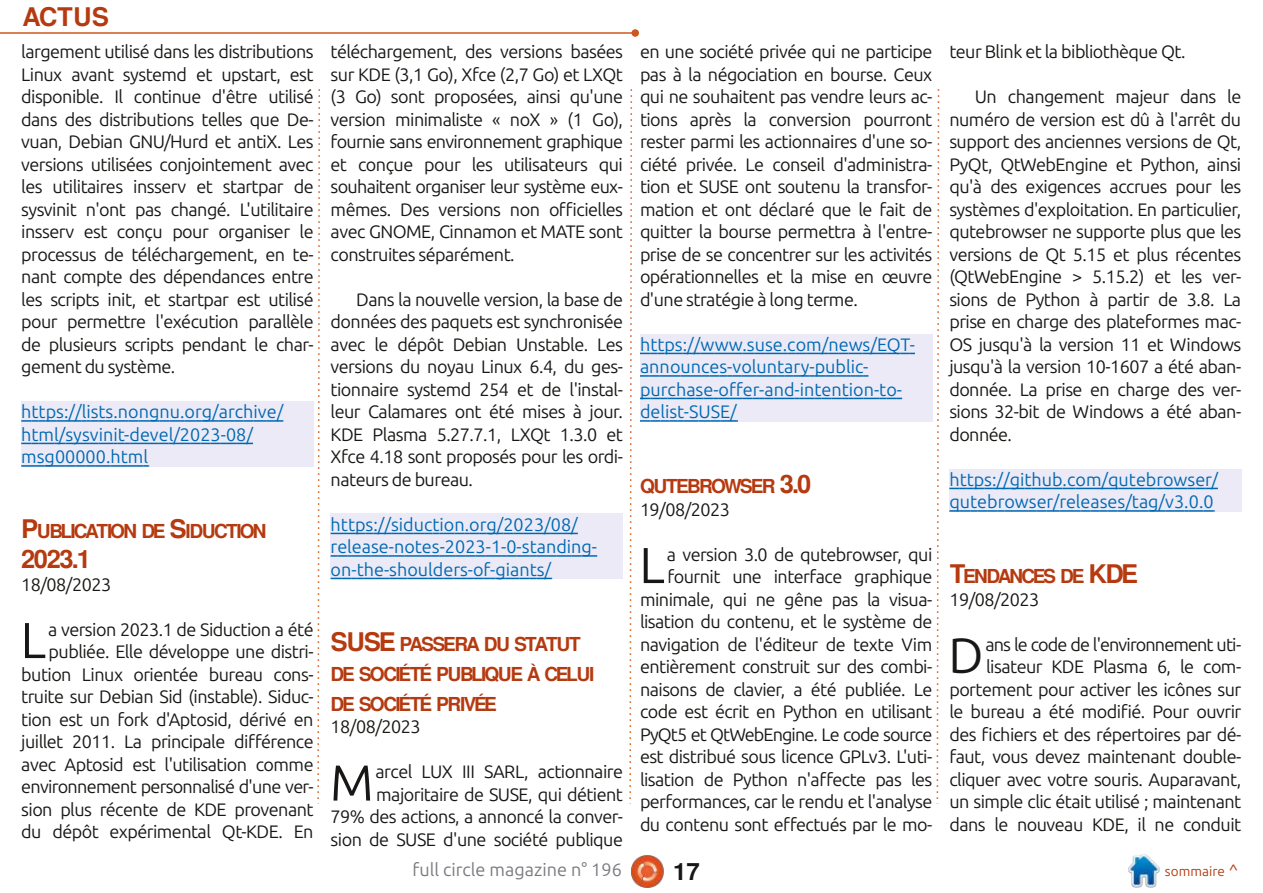
<style>
.page{position:relative;width:1263px;height:893px;background:#fff}
.page>*{position:absolute;margin:0;border:0;box-sizing:border-box;transform-origin:0 0}
.t1{font:50.4px "Ubuntu";color:#181715}
.t2{font:49.8px "Ubuntu";color:#181715}
.t3{font:700 25.5px "Free Sans";letter-spacing:-.045em;color:#b53a10}
.t4{font:700 24px "Free Sans";color:#181715}
.t5{font:700 19.2px/30px "Free Sans";letter-spacing:-.11em;color:#b53a10}
.t6{font:700 19.2px "Free Sans";letter-spacing:-.085em;color:#b53a10}
.t7{font:18px/22.5px "Ubuntu";letter-spacing:-.03em;color:#181715;text-align:justify}
.t8{font:18px/22.5px "Ubuntu";color:#0068b2}
.t9{font:18px "Ubuntu";color:#79797f}
.t10{font:13.5px "Ubuntu";color:#b53a10}
.s1{font-size:25.5px}
.s2{font-size:16.5px}
</style>
<div class="page">
<img style="left:631px;top:855px;width:33px;height:33px">
<img style="left:1128px;top:855px;width:32px;height:32px">
<hr style="left:0;top:32px;width:635px;height:2px;background:#cd581e">
<div style="left:631px;top:29px;width:8px;height:8px;background:#cd581e;border-radius:50%"></div>
<svg style="left:629px;top:89px;width:4px;height:715px"></svg>
<svg style="left:317px;top:89px;width:3px;height:715px"></svg>
<svg style="left:936px;top:89px;width:4px;height:715px"></svg>
<div style="left:21px;top:401px;width:293px;height:65px;background:#ebeaf6"></div>
<div style="left:331px;top:514px;width:292px;height:65px;background:#ebeaf6"></div>
<div style="left:640px;top:334px;width:292px;height:87px;background:#ebeaf6"></div>
<div style="left:949px;top:469px;width:293px;height:42px;background:#ebeaf6"></div>
<svg style="left:21px;top:420px;width:262px;height:2px"></svg>
<svg style="left:21px;top:443px;width:232px;height:1px"></svg>
<svg style="left:21px;top:465px;width:128px;height:2px"></svg>
<svg style="left:331px;top:533px;width:247px;height:1px"></svg>
<svg style="left:331px;top:555px;width:266px;height:2px"></svg>
<svg style="left:331px;top:578px;width:221px;height:1px"></svg>
<svg style="left:640px;top:353px;width:275px;height:1px"></svg>
<svg style="left:640px;top:375px;width:228px;height:2px"></svg>
<svg style="left:640px;top:398px;width:262px;height:1px"></svg>
<svg style="left:640px;top:420px;width:98px;height:2px"></svg>
<svg style="left:949px;top:488px;width:269px;height:1px"></svg>
<svg style="left:949px;top:510px;width:266px;height:2px"></svg>
<h3 class="t3" style="left:23px;top:6px;width:88px">ACTUS</h3>
<p class="t7" style="left:21px;top:40px;width:294px">largement utilisé dans les distributions Linux avant systemd et upstart, est disponible. Il continue d'être utilisé dans des distributions telles que De&shy;vuan, Debian GNU/Hurd et antiX. Les versions utilisées conjointement avec les utilitaires insserv et startpar de sysvinit n'ont pas changé. L'utilitaire insserv est conçu pour organiser le processus de téléchargement, en te&shy;nant compte des dépendances entre les scripts init, et startpar est utilisé pour permettre l'exécution parallèle de plusieurs scripts pendant le char&shy;gement du système.</p>
<p class="t8" style="left:21px;top:400px;width:264px">https://lists.nongnu.org/archive/ html/sysvinit-devel/2023-08/ msg00000.html</p>
<p class="t5" style="left:21px;top:517px;width:247px"><span class="s1">P</span>UBLICATION DE <span class="s1">S</span>IDUCTION</p>
<h3 class="t3" style="left:21px;top:548px;width:71px">2023.1</h3>
<p class="t7" style="left:21px;top:573px;width:91px">18/08/2023</p>
<h1 class="t1" style="left:21px;top:611px;width:27px">L</h1>
<p class="t7" style="left:21px;top:618px;width:294px;text-align:right">a version 2023.1 de Siduction a été publiée. Elle développe une distri&shy;bution Linux orientée bureau cons&shy;truite sur Debian Sid (instable). Siduc&shy;tion est un fork d'Aptosid, dérivé en juillet 2011. La principale différence avec Aptosid est l'utilisation comme environnement personnalisé d'une ver&shy;sion plus récente de KDE provenant du dépôt expérimental Qt-KDE. En</p>
<p class="t7" style="left:331px;top:40px;width:294px">téléchargement, des versions basées sur KDE (3,1 Go), Xfce (2,7 Go) et LXQt (3 Go) sont proposées, ainsi qu'une version minimaliste « noX » (1 Go), fournie sans environnement graphique et conçue pour les utilisateurs qui souhaitent organiser leur système eux&shy;mêmes. Des versions non officielles avec GNOME, Cinnamon et MATE sont construites séparément.</p>
<p class="t7" style="left:331px;top:288px;width:294px;text-indent:26px">Dans la nouvelle version, la base de données des paquets est synchronisée avec le dépôt Debian Unstable. Les versions du noyau Linux 6.4, du ges&shy;tionnaire systemd 254 et de l'instal&shy;leur Calamares ont été mises à jour.<br>KDE Plasma 5.27.7.1, LXQt 1.3.0 et Xfce 4.18 sont proposés pour les ordi&shy;nateurs de bureau.</p>
<p class="t8" style="left:331px;top:513px;width:268px">https://siduction.org/2023/08/ release-notes-2023-1-0-standing&shy;on-the-shoulders-of-giants/</p>
<p class="t5" style="left:331px;top:630px;width:266px"><span class="s1">SUSE</span> PASSERA DU STATUT<br>DE SOCIÉTÉ PUBLIQUE À CELUI<br>DE SOCIÉTÉ PRIVÉE</p>
<p class="t7" style="left:331px;top:715px;width:91px">18/08/2023</p>
<h1 class="t1" style="left:330px;top:754px;width:45px">M</h1>
<p class="t7" style="left:331px;top:760px;width:294px;text-align:right">arcel LUX III SARL, actionnaire majoritaire de SUSE, qui détient<br>79% des actions, a annoncé la conver&shy;sion de SUSE d'une société publique</p>
<p class="t7" style="left:640px;top:40px;width:294px">en une société privée qui ne participe pas à la négociation en bourse. Ceux qui ne souhaitent pas vendre leurs ac&shy;tions après la conversion pourront rester parmi les actionnaires d'une so&shy;ciété privée. Le conseil d'administra&shy;tion et SUSE ont soutenu la transfor&shy;mation et ont déclaré que le fait de quitter la bourse permettra à l'entre&shy;prise de se concentrer sur les activités opérationnelles et la mise en œuvre d'une stratégie à long terme.</p>
<p class="t8" style="left:640px;top:333px;width:276px">https://www.suse.com/news/EQT&shy;announces-voluntary-public&shy;purchase-offer-and-intention-to&shy;delist-SUSE/</p>
<p class="t6" style="left:640px;top:478px;width:173px">QUTEBROWSER <span class="s1">3.0</span></p>
<p class="t7" style="left:640px;top:498px;width:91px">19/08/2023</p>
<h1 class="t1" style="left:639px;top:536px;width:27px">L</h1>
<p class="t7" style="left:640px;top:543px;width:294px;text-align:right">a version 3.0 de qutebrowser, qui fournit une interface graphique minimale, qui ne gêne pas la visua&shy;lisation du contenu, et le système de navigation de l'éditeur de texte Vim entièrement construit sur des combi&shy;naisons de clavier, a été publiée. Le code est écrit en Python en utilisant PyQt5 et QtWebEngine. Le code source est distribué sous licence GPLv3. L'uti&shy;lisation de Python n'affecte pas les performances, car le rendu et l'analyse du contenu sont effectués par le mo-</p>
<p class="t7" style="left:949px;top:40px;width:238px">teur Blink et la bibliothèque Qt.</p>
<p class="t7" style="left:949px;top:85px;width:293px;text-indent:26px">Un changement majeur dans le numéro de version est dû à l'arrêt du support des anciennes versions de Qt, PyQt, QtWebEngine et Python, ainsi qu'à des exigences accrues pour les systèmes d'exploitation. En particulier, qutebrowser ne supporte plus que les versions de Qt 5.15 et plus récentes (QtWebEngine &gt; 5.15.2) et les ver&shy;sions de Python à partir de 3.8. La prise en charge des plateformes mac-OS jusqu'à la version 11 et Windows jusqu'à la version 10-1607 a été aban&shy;donnée. La prise en charge des ver&shy;sions 32-bit de Windows a été aban&shy;donnée.</p>
<p class="t8" style="left:949px;top:468px;width:270px">https://github.com/qutebrowser/ qutebrowser/releases/tag/v3.0.0</p>
<p class="t5" style="left:949px;top:562px;width:190px"><span class="s1">T</span>ENDANCES DE <span class="s1">KDE</span></p>
<p class="t7" style="left:949px;top:588px;width:91px">19/08/2023</p>
<h2 class="t2" style="left:949px;top:626px;width:37px">D</h2>
<p class="t7" style="left:949px;top:633px;width:293px;text-align:right">ans le code de l'environnement uti&shy;lisateur KDE Plasma 6, le com&shy;portement pour activer les icônes sur le bureau a été modifié. Pour ouvrir des fichiers et des répertoires par dé&shy;faut, vous devez maintenant double&shy;cliquer avec votre souris. Auparavant, un simple clic était utilisé ; maintenant dans le nouveau KDE, il ne conduit</p>
<p class="t9" style="left:412px;top:859px;width:211px">full circle magazine n° 196</p>
<h3 class="t4" style="left:673px;top:860px;width:28px">17</h3>
<p class="t10" style="left:1165px;top:863px;width:75px">sommaire <span class="s2">^</span></p>
</div>
